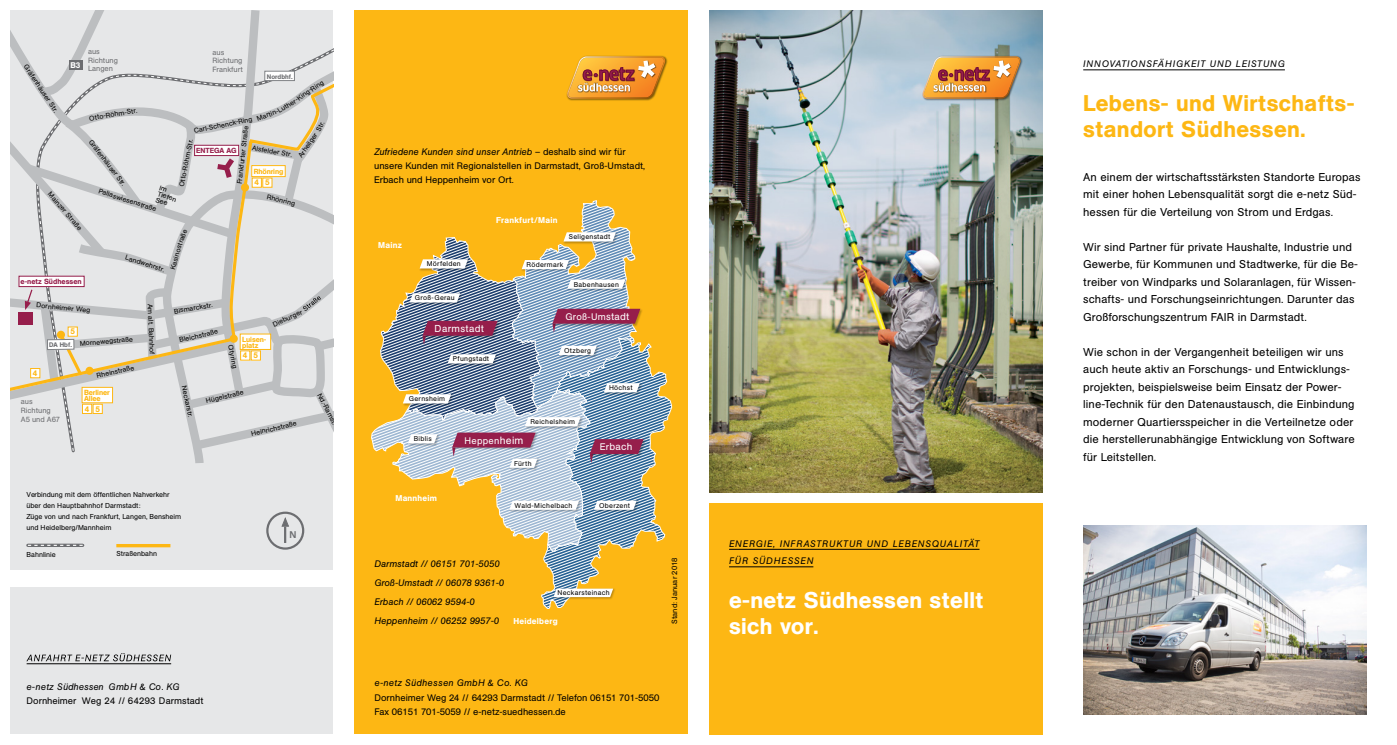
<style>
.page{position:relative;width:1397px;height:745px;background:#fff}
.page>*{position:absolute;margin:0;border:0;box-sizing:border-box;transform-origin:0 0}
.t1{font:500 22.5px/26.2px "AG Book Pro";letter-spacing:.02em;color:#fdb714}
.t2{font:500 22.5px/26.2px "AG Book Pro";letter-spacing:.02em;color:#fff}
.t3{font:11.25px/17.5px "AG Book Pro";letter-spacing:.01em;color:#000}
.t4{font:10px "AG Book Pro";letter-spacing:.03em;color:#fff}
.t5{font:700 9.75px "Compatil Fact LT Com";color:#6d6e71}
.t6{font:9.5px "AG Book Pro";letter-spacing:.03em;color:#fff}
.t7{font:9.38px/14.2px "AG Book Pro";color:#000}
.t8{font:italic 9.38px/18.8px "AG Book Pro";color:#000}
.t9{font:italic 9.38px/17.5px "AG Book Pro";letter-spacing:.1em;color:#000}
.t10{font:italic 9.38px "AG Book Pro";letter-spacing:.055em;color:#000}
.t11{font:500 8.38px "AG Book Pro";letter-spacing:.03em;color:#fff}
.t12{font:500 8.12px "AG Book Pro";color:#fdb714}
.t13{font:500 8.12px "AG Book Pro";color:#fff}
.t14{font:7.5px/8.8px "AG Book Pro";letter-spacing:-.005em;color:#6d6e71}
.t15{font:7.5px "AG Book Pro";letter-spacing:.005em;color:#000}
.t16{font:500 7.38px/6.1px "AG Book Pro";letter-spacing:-.01em;color:#fdb714}
.t17{font:500 7.38px "AG Book Pro";color:#961e4b}
.t18{font:500 7.25px "AG Book Pro";color:#961e4b}
.t19{font:7.12px/11px "AG Book Pro";color:#000}
.t20{font:6.88px/6.2px "AG Book Pro";letter-spacing:.035em;color:#000}
.t21{font:500 6.5px "AG Book Pro";letter-spacing:.005em;color:#6d6e71}
.s1{font-style:italic}
.s2{font-size:10px}
.s3{font-size:10.38px}
.s4{font-size:9.5px}
</style>
<div class="page">
<hr style="left:1083px;top:69px;width:201px;height:1px;background:#000">
<img style="left:709px;top:11px;width:333px;height:481px">
<div style="left:354px;top:11px;width:334px;height:722px;background:#fdb714"></div>
<img style="left:921px;top:55px;width:102px;height:47px">
<img style="left:922px;top:56px;width:98px;height:43px">
<img style="left:566px;top:55px;width:102px;height:46px">
<svg style="left:567px;top:56px;width:98px;height:43px;background:#e2973d"></svg>
<div style="left:709px;top:503px;width:333px;height:230px;background:#fdb714"></div>
<hr style="left:729px;top:548px;width:250px;height:1px;background:#000">
<hr style="left:729px;top:566px;width:84px;height:1px;background:#000">
<div style="left:11px;top:11px;width:322px;height:558px;background:#e6e7e8"></div>
<svg style="left:116px;top:544px;width:54px;height:3px"></svg>
<hr style="left:28px;top:543px;width:55px;height:3px;background:#6d6e71">
<svg style="left:28px;top:544px;width:55px;height:1px"></svg>
<div style="left:266px;top:511px;width:38px;height:38px;border:2px solid #6d6e71;border-radius:50%"></div>
<svg style="left:281px;top:517px;width:8px;height:25px"></svg>
<div style="left:11px;top:587px;width:322px;height:146px;background:#e6e7e8"></div>
<hr style="left:27px;top:663px;width:144px;height:1px;background:#000">
<svg style="left:26px;top:653px;width:145px;height:8px"></svg>
<svg style="left:371px;top:200px;width:301px;height:408px"></svg>
<img style="left:1083px;top:525px;width:283px;height:189px">
<svg style="left:11px;top:11px;width:322px;height:450px"></svg>
<p class="t14" style="left:88px;top:47px;width:31px">aus<br>Richtung<br>Langen</p>
<p class="t14" style="left:212px;top:47px;width:32px">aus<br>Richtung<br>Frankfurt</p>
<p class="t13" style="left:70px;top:60px;width:12px">B3</p>
<p class="t20" style="left:28px;top:63px;width:58px;rotate:56deg">Gräfenhäuser Str.</p>
<p class="t21" style="left:267px;top:72px;width:27px">Nordbhf.</p>
<p class="t20" style="left:309px;top:87px;width:16px;rotate:-34deg">Ring</p>
<p class="t20" style="left:296px;top:96px;width:19px;rotate:-37deg">K ing-</p>
<p class="t20" style="left:276px;top:109px;width:26px;rotate:-33deg">Luther-</p>
<p class="t20" style="left:89px;top:115px;width:50px;rotate:-9deg">O tto-Röhm-Str.</p>
<p class="t20" style="left:256px;top:115px;width:25px;rotate:-20deg">Martin-</p>
<p class="t20" style="left:193px;top:128px;width:61px;rotate:-12deg">C arl-Schenck-Ring</p>
<p class="t20" style="left:315px;top:129px;width:12px;rotate:-64deg">Str.</p>
<p class="t20" style="left:236px;top:183px;width:60px;rotate:-83deg">Frankfurter Straße</p>
<p class="t20" style="left:297px;top:155px;width:30px;rotate:-56deg">Arheilger</p>
<p class="t20" style="left:93px;top:138px;width:58px;rotate:52deg">Gräfenhäuser Str.</p>
<p class="t20" style="left:178px;top:186px;width:50px;rotate:-79deg">O tto-Röhm-Str.</p>
<p class="t20" style="left:253px;top:144px;width:42px;rotate:10deg">Alsfelder Str.</p>
<p class="t18" style="left:196px;top:146px;width:42px">ENTEGA AG</p>
<p class="t16" style="left:254px;top:168px;width:31px">Rhönring</p>
<p class="t12" style="left:254px;top:177px;width:17px">4 5</p>
<p class="t20" style="left:161px;top:184px;width:21px;rotate:18deg">Im<br>Tiefen<br>See</p>
<p class="t20" style="left:100px;top:187px;width:62px;rotate:18deg">Pallaswiesenstraße</p>
<p class="t20" style="left:52px;top:190px;width:50px;rotate:49deg">Mainzer Straße</p>
<p class="t20" style="left:268px;top:193px;width:30px;rotate:13deg">Rhönring</p>
<p class="t20" style="left:175px;top:247px;width:21px;rotate:-69deg">straße</p>
<p class="t20" style="left:169px;top:268px;width:23px;rotate:-73deg">K asino</p>
<p class="t20" style="left:127px;top:254px;width:43px;rotate:18deg">Landwehrstr.</p>
<p class="t17" style="left:21px;top:276px;width:62px">e-netz Südhessen</p>
<p class="t20" style="left:37px;top:302px;width:56px;rotate:5deg">D ornheimer W eg</p>
<p class="t12" style="left:70px;top:326px;width:6px">5</p>
<p class="t21" style="left:49px;top:340px;width:24px;rotate:-1deg">DA Hbf.</p>
<p class="t20" style="left:79px;top:340px;width:55px;rotate:-5deg">Mornewegstraße</p>
<p class="t12" style="left:33px;top:367px;width:6px">4</p>
<p class="t20" style="left:96px;top:372px;width:40px;rotate:-13deg">Rheinstraße</p>
<p class="t14" style="left:21px;top:396px;width:41px">aus<br>Richtung<br>A5 und A67</p>
<p class="t16" style="left:84px;top:389px;width:27px">Berliner<br>Allee</p>
<p class="t12" style="left:85px;top:403px;width:17px">4 5</p>
<p class="t20" style="left:153px;top:303px;width:52px;rotate:88deg">Am alt. Bahnhof</p>
<p class="t20" style="left:173px;top:308px;width:40px;rotate:-10deg">Bismarckstr.</p>
<p class="t20" style="left:179px;top:336px;width:41px;rotate:-12deg">Bleichstraße</p>
<p class="t20" style="left:272px;top:321px;width:33px;rotate:-24deg">D ieburger</p>
<p class="t16" style="left:242px;top:336px;width:26px">Luisen&shy;platz</p>
<p class="t12" style="left:243px;top:350px;width:17px">4 5</p>
<p class="t20" style="left:234px;top:343px;width:26px;rotate:79deg">C ityring</p>
<p class="t20" style="left:187px;top:384px;width:34px;rotate:78deg">N eckarstr.</p>
<p class="t20" style="left:205px;top:397px;width:40px;rotate:-13deg">H ügelstraße</p>
<p class="t20" style="left:250px;top:430px;width:48px;rotate:-13deg">H einrichstraße</p>
<p class="t20" style="left:322px;top:392px;width:49px;rotate:63deg">N d.-Ramst.-Str.</p>
<p class="t19" style="left:26px;top:489px;width:156px">Verbindung mit dem öffentlichen Nahverkehr über den Hauptbahnhof Darmstadt:<br>Züge von und nach Frankfurt, Langen, Bensheim und Heidelberg/Mannheim</p>
<p class="t19" style="left:27px;top:548px;width:31px">Bahnlinie</p>
<p class="t19" style="left:116px;top:548px;width:42px">Straßenbahn</p>
<p class="t5" style="left:289px;top:528px;width:9px">N</p>
<p class="t8" style="left:27px;top:676px;width:154px">e-netz Südhessen GmbH &amp; Co. KG</p>
<p class="t7" style="left:27px;top:693px;width:178px">Dornheimer Weg 24 // 64293 Darmstadt</p>
<p class="t7" style="left:374px;top:144px;width:273px"><span class="s1">Zufriedene Kunden sind unser Antrieb</span> – deshalb sind wir für unsere Kunden mit Regionalstellen in Darmstadt, Groß-Umstadt,<br>Erbach und Heppenheim vor Ort.</p>
<p class="t11" style="left:378px;top:239px;width:25px">Mainz</p>
<p class="t11" style="left:496px;top:214px;width:63px">Frankfurt/Main</p>
<p class="t20" style="left:568px;top:234px;width:43px">Seligenstadt</p>
<p class="t20" style="left:427px;top:260px;width:35px">Mörfelden</p>
<p class="t20" style="left:526px;top:261px;width:38px">Rödermark</p>
<p class="t20" style="left:415px;top:294px;width:41px">Groß-Gerau</p>
<p class="t20" style="left:573px;top:281px;width:47px">Babenhausen</p>
<p class="t4" style="left:434px;top:322px;width:51px">Darmstadt</p>
<p class="t20" style="left:453px;top:355px;width:38px">Pfungstadt</p>
<p class="t6" style="left:565px;top:310px;width:66px">Groß-Um<span class="s2">stadt</span></p>
<p class="t20" style="left:564px;top:347px;width:29px">Otzberg</p>
<p class="t20" style="left:609px;top:384px;width:25px">Höchst</p>
<p class="t20" style="left:409px;top:395px;width:38px">Gernsheim</p>
<p class="t20" style="left:414px;top:435px;width:19px">Biblis</p>
<p class="t11" style="left:395px;top:492px;width:43px">Mannheim</p>
<p class="t6" style="left:464px;top:434px;width:61px">Heppen<span class="s3">heim</span></p>
<p class="t20" style="left:530px;top:418px;width:46px">Reichelsheim</p>
<p class="t20" style="left:514px;top:460px;width:19px">Fürth</p>
<p class="t20" style="left:514px;top:502px;width:59px">Wald-Michelbach</p>
<p class="t4" style="left:599px;top:440px;width:34px"><span class="s4">Er</span>bach</p>
<p class="t20" style="left:599px;top:502px;width:33px">Oberzent</p>
<p class="t8" style="left:374px;top:554px;width:131px">Darmstadt // 06151 701-5050<br>Groß-Umstadt // 06078 9361-0<br>Erbach // 06062 9594-0<br>Heppenheim // 06252 9957-0</p>
<p class="t15" style="left:669px;top:623px;width:68px;rotate:-90deg">Stand: Januar 2018</p>
<p class="t20" style="left:557px;top:589px;width:54px">Neckarsteinach</p>
<p class="t11" style="left:513px;top:614px;width:46px">Heidelberg</p>
<p class="t10" style="left:374px;top:676px;width:148px">e-netz Südhessen GmbH &amp; Co. KG</p>
<p class="t7" style="left:374px;top:689px;width:286px">Dornheimer Weg 24 // 64293 Darmstadt // Telefon 06151 701-5050<br>Fax 06151 701-5059 // e-netz-suedhessen.de</p>
<p class="t9" style="left:729px;top:534px;width:252px">energie, infrastruktur und l ebensqual ität für südhessen</p>
<h1 class="t2" style="left:729px;top:586px;width:256px">e-netz Südhessen stellt sich vor.</h1>
<p class="t9" style="left:1083px;top:55px;width:203px">innovationsfähigkeit und Leistung</p>
<h1 class="t1" style="left:1082px;top:90px;width:273px">Lebens- und Wirtschafts&shy;standort Südhessen.</h1>
<p class="t3" style="left:1082px;top:167px;width:279px">An einem der wirtschaftsstärksten Standorte Europas mit einer hohen Lebensqualität sorgt die e-netz Süd&shy;hessen für die Verteilung von Strom und Erdgas.</p>
<p class="t3" style="left:1082px;top:237px;width:276px">Wir sind Partner für private Haushalte, Industrie und Gewerbe, für Kommunen und Stadtwerke, für die Be&shy;treiber von Windparks und Solaranlagen, für Wissen&shy;schafts- und Forschungseinrichtungen. Darunter das Großforschungszentrum FAIR in Darmstadt.</p>
<p class="t3" style="left:1082px;top:343px;width:273px">Wie schon in der Vergangenheit beteiligen wir uns auch heute aktiv an Forschungs- und Entwicklungs&shy;projekten, beispielsweise beim Einsatz der Power&shy;line-Technik für den Datenaustausch, die Einbindung moderner Quartiersspeicher in die Verteilnetze oder die herstellerunabhängige Entwicklung von Software für Leitstellen.</p>
</div>
